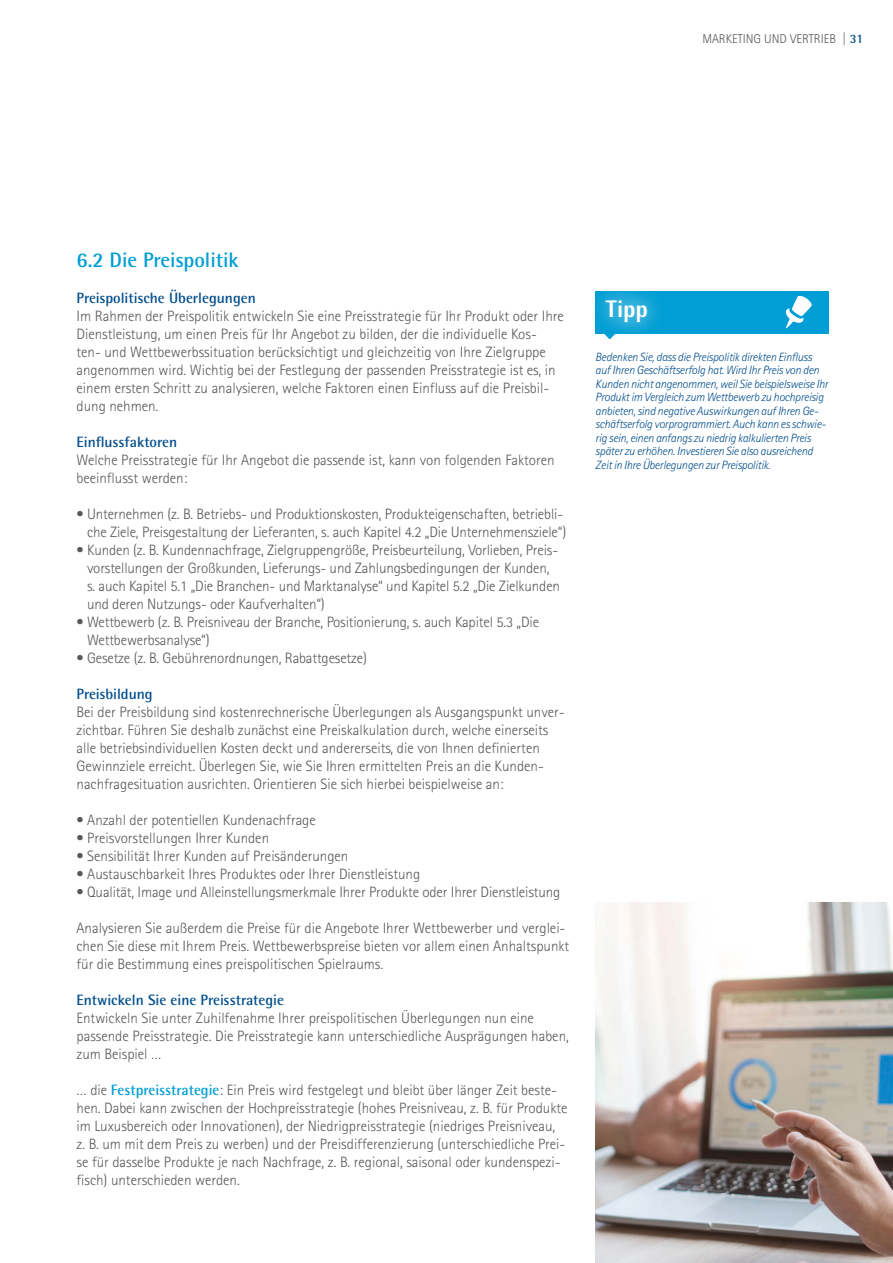
<style>
.page{position:relative;width:893px;height:1263px;background:#fff}
.page>*{position:absolute;margin:0;border:0;box-sizing:border-box;transform-origin:0 0}
.t1{font:800 24px "Rotis Semi Sans Std";color:#fff}
.t2{font:700 21px "Rotis Semi Sans Std";color:#009ed4}
.t3{font:300 15px/18px "Rotis Sans Serif Std";color:#575756}
.t4{font:700 15px "Rotis Semi Sans Std";color:#004e8d}
.t5{font:300 12.75px "Rotis Sans Serif Std";color:#575756}
.t6{font:italic 300 12px/13.5px "Rotis Sans Serif Std";letter-spacing:-.02em;color:#004e8d}
.s1{font-family:"Rotis Semi Sans Std";font-weight:700;color:#004e8d}
.s2{font-family:"Rotis Semi Sans Std";font-weight:700;color:#009ed4}
</style>
<div class="page">
<img style="left:595px;top:903px;width:298px;height:360px">
<div style="left:595px;top:291px;width:234px;height:42px;background:#009ed4"></div>
<div style="left:581px;top:272px;width:93px;height:75px;background:#fff"></div>
<div style="left:589px;top:280px;width:77px;height:60px;background:#fff;opacity:.75"></div>
<svg style="left:785px;top:296px;width:27px;height:33px"></svg>
<svg style="left:604px;top:333px;width:12px;height:6px"></svg>
<p class="t5" style="left:702px;top:31px;width:162px">MARKETING UND VERTRIEB | <span class="s1">31</span></p>
<h2 class="t2" style="left:77px;top:247px;width:164px">6.2 Die Preispolitik</h2>
<p class="t4" style="left:77px;top:289px;width:181px">Preispolitische Überlegungen</p>
<p class="t3" style="left:77px;top:307px;width:489px">Im Rahmen der Preispolitik entwickeln Sie eine Preisstrategie für Ihr Produkt oder Ihre Dienstleistung, um einen Preis für Ihr Angebot zu bilden, der die individuelle Kos&shy;ten- und Wettbewerbssituation berücksichtigt und gleichzeitig von Ihre Zielgruppe angenommen wird. Wichtig bei der Festlegung der passenden Preisstrategie ist es, in einem ersten Schritt zu analysieren, welche Faktoren einen Einfluss auf die Preisbil&shy;dung nehmen.</p>
<p class="t4" style="left:77px;top:433px;width:102px">Einflussfaktoren</p>
<p class="t3" style="left:77px;top:451px;width:479px">Welche Preisstrategie für Ihr Angebot die passende ist, kann von folgenden Faktoren beeinflusst werden:</p>
<p class="t3" style="left:77px;top:505px;width:491px;text-align:right">• Unternehmen (z. B. Betriebs- und Produktionskosten, Produkteigenschaften, betriebli&shy;che Ziele, Preisgestaltung der Lieferanten, s. auch Kapitel 4.2 „Die Unternehmensziele“)</p>
<p class="t3" style="left:87px;top:541px;width:474px;text-indent:-11px">• Kunden (z. B. Kundennachfrage, Zielgruppengröße, Preisbeurteilung, Vorlieben, Preis&shy;vorstellungen der Großkunden, Lieferungs- und Zahlungsbedingungen der Kunden, s. auch Kapitel 5.1 „Die Branchen- und Marktanalyse“ und Kapitel 5.2 „Die Zielkunden und deren Nutzungs- oder Kaufverhalten“)</p>
<p class="t3" style="left:87px;top:613px;width:454px;text-indent:-11px">• Wettbewerb (z. B. Preisniveau der Branche, Positionierung, s. auch Kapitel 5.3 „Die<br>Wettbewerbsanalyse“)</p>
<p class="t3" style="left:77px;top:649px;width:292px">• Gesetze (z. B. Gebührenordnungen, Rabattgesetze)</p>
<p class="t4" style="left:77px;top:685px;width:78px">Preisbildung</p>
<p class="t3" style="left:77px;top:703px;width:490px">Bei der Preisbildung sind kostenrechnerische Überlegungen als Ausgangspunkt unver&shy;zichtbar. Führen Sie deshalb zunächst eine Preiskalkulation durch, welche einerseits alle betriebsindividuellen Kosten deckt und andererseits, die von Ihnen definierten Gewinnziele erreicht. Überlegen Sie, wie Sie Ihren ermittelten Preis an die Kunden&shy;nachfragesituation ausrichten. Orientieren Sie sich hierbei beispielweise an:</p>
<p class="t3" style="left:77px;top:811px;width:241px">• Anzahl der potentiellen Kundenachfrage</p>
<p class="t3" style="left:77px;top:829px;width:194px">• Preisvorstellungen Ihrer Kunden</p>
<p class="t3" style="left:77px;top:847px;width:273px">• Sensibilität Ihrer Kunden auf Preisänderungen</p>
<p class="t3" style="left:77px;top:865px;width:345px">• Austauschbarkeit Ihres Produktes oder Ihrer Dienstleistung</p>
<p class="t3" style="left:77px;top:883px;width:485px">• Qualität, Image und Alleinstellungsmerkmale Ihrer Produkte oder Ihrer Dienstleistung</p>
<p class="t3" style="left:77px;top:920px;width:494px">Analysieren Sie außerdem die Preise für die Angebote Ihrer Wettbewerber und verglei&shy;chen Sie diese mit Ihrem Preis. Wettbewerbspreise bieten vor allem einen Anhaltspunkt für die Bestimmung eines preispolitischen Spielraums.</p>
<p class="t4" style="left:77px;top:991px;width:209px">Entwickeln Sie eine Preisstrategie</p>
<p class="t3" style="left:77px;top:1010px;width:494px">Entwickeln Sie unter Zuhilfenahme Ihrer preispolitischen Überlegungen nun eine passende Preisstrategie. Die Preisstrategie kann unterschiedliche Ausprägungen haben, zum Beispiel …</p>
<p class="t3" style="left:77px;top:1082px;width:492px">… die <span class="s2">Festpreisstrategie</span>: Ein Preis wird festgelegt und bleibt über länger Zeit beste&shy;hen. Dabei kann zwischen der Hochpreisstrategie (hohes Preisniveau, z. B. für Produkte im Luxusbereich oder Innovationen), der Niedrigpreisstrategie (niedriges Preisniveau, z. B. um mit dem Preis zu werben) und der Preisdifferenzierung (unterschiedliche Prei&shy;se für dasselbe Produkte je nach Nachfrage, z. B. regional, saisonal oder kundenspezi&shy;fisch) unterschieden werden.</p>
<h1 class="t1" style="left:606px;top:293px;width:43px">Tipp</h1>
<p class="t6" style="left:595px;top:350px;width:235px">Bedenken Sie, dass die Preispolitik direkten Einfluss auf Ihren Geschäftserfolg hat. Wird Ihr Preis von den Kunden nicht angenommen, weil Sie beispielsweise Ihr Produkt im Vergleich zum Wettbewerb zu hochpreisig anbieten, sind negative Auswirkungen auf Ihren Ge&shy;schäftserfolg vorprogrammiert. Auch kann es schwie&shy;rig sein, einen anfangs zu niedrig kalkulierten Preis später zu erhöhen. Investieren Sie also ausreichend Zeit in Ihre Überlegungen zur Preispolitik.</p>
</div>
